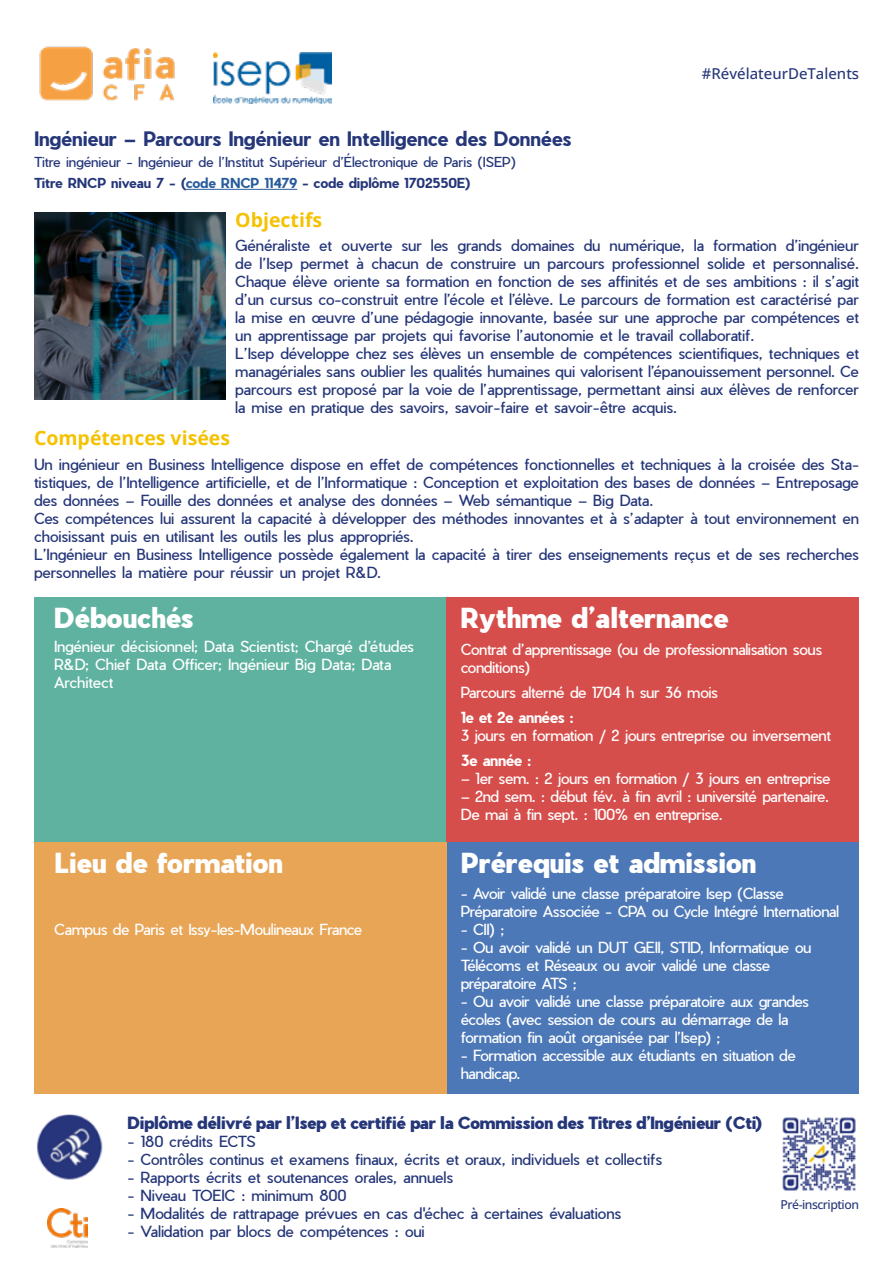
<style>
.page{position:relative;width:893px;height:1263px;background:#fff}
.page>*{position:absolute;margin:0;border:0;box-sizing:border-box;transform-origin:0 0}
.t1{font:900 27px "Pier Sans";color:#fff}
.t2{font:700 19.5px "Pier Sans";color:#253679}
.t3{font:700 19.5px "Open Sans";color:#f4c200}
.t4{font:900 16.5px "Pier Sans";letter-spacing:-.01em;color:#253679}
.t5{font:15px/18px "Pier Sans";letter-spacing:-.01em;color:#253679}
.t6{font:15px/18px "Pier Sans";letter-spacing:-.03em;color:#fff}
.t7{font:15px/18px "Pier Sans";letter-spacing:-.01em;color:#fff}
.t8{font:700 15px "Pier Sans";letter-spacing:-.02em;color:#fff}
.t9{font:500 15px "Open Sans";color:#253679}
.t10{font:13.5px/21px "Pier Sans";color:#253679}
.t11{font:500 12.3px "Open Sans";letter-spacing:-.04em;color:#253679}
.s1{font-weight:700}
.s2{font-weight:700;color:#275b9b}
</style>
<div class="page">
<img style="left:34px;top:213px;width:191px;height:187px">
<img style="left:39px;top:46px;width:136px;height:55px">
<img style="left:37px;top:1114px;width:66px;height:66px">
<img style="left:782px;top:1117px;width:74px;height:74px">
<img style="left:213px;top:53px;width:119px;height:50px">
<img style="left:48px;top:1209px;width:39px;height:39px">
<hr style="left:186px;top:189px;width:111px;height:1px;background:#275b9b">
<div style="left:34px;top:597px;width:412px;height:245px;background:#5fb2a0"></div>
<div style="left:446px;top:842px;width:413px;height:251px;background:#4c78b7"></div>
<div style="left:446px;top:597px;width:413px;height:245px;background:#d64e4b"></div>
<div style="left:34px;top:842px;width:412px;height:251px;background:#e8a556"></div>
<h2 class="t2" style="left:34px;top:125px;width:539px">Ingénieur – Parcours Ingénieur en Intelligence des Données</h2>
<p class="t10" style="left:34px;top:151px;width:484px">Titre ingénieur - Ingénieur de l’Institut Supérieur d’Électronique de Paris (ISEP)<br><span class="s1">Titre RNCP niveau 7 - (</span><span class="s2">code RNCP 11479</span> <span class="s1">- code diplôme 1702550E)</span></p>
<p class="t9" style="left:702px;top:64px;width:159px">#RévélateurDeTalents</p>
<h2 class="t3" style="left:235px;top:207px;width:89px">Objectifs</h2>
<p class="t5" style="left:235px;top:237px;width:625px">Généraliste et ouverte sur les grands domaines du numérique, la formation d’ingénieur de l’Isep permet à chacun de construire un parcours professionnel solide et personnalisé.<br>Chaque élève oriente sa formation en fonction de ses affinités et de ses ambitions : il s’agit d’un cursus co-construit entre l’école et l’élève. Le parcours de formation est caractérisé par la mise en œuvre d’une pédagogie innovante, basée sur une approche par compétences et un apprentissage par projets qui favorise l’autonomie et le travail collaboratif.<br>L’Isep développe chez ses élèves un ensemble de compétences scientifiques, techniques et managériales sans oublier les qualités humaines qui valorisent l’épanouissement personnel. Ce parcours est proposé par la voie de l’apprentissage, permettant ainsi aux élèves de renforcer la mise en pratique des savoirs, savoir-faire et savoir-être acquis.</p>
<h2 class="t3" style="left:34px;top:424px;width:198px">Compétences visées</h2>
<p class="t5" style="left:34px;top:455px;width:826px">Un ingénieur en Business Intelligence dispose en effet de compétences fonctionnelles et techniques à la croisée des Sta&shy;tistiques, de l’Intelligence artificielle, et de l’Informatique : Conception et exploitation des bases de données – Entreposage des données – Fouille des données et analyse des données – Web sémantique – Big Data.<br>Ces compétences lui assurent la capacité à développer des méthodes innovantes et à s’adapter à tout environnement en choisissant puis en utilisant les outils les plus appropriés.<br>L’Ingénieur en Business Intelligence possède également la capacité à tirer des enseignements reçus et de ses recherches personnelles la matière pour réussir un projet R&amp;D.</p>
<h1 class="t1" style="left:54px;top:598px;width:141px">Débouchés</h1>
<p class="t7" style="left:54px;top:638px;width:361px">Ingénieur décisionnel; Data Scientist; Chargé d’études<br>R&amp;D; Chief Data Officer; Ingénieur Big Data; Data<br>Architect</p>
<h1 class="t1" style="left:54px;top:843px;width:230px">Lieu de formation</h1>
<p class="t6" style="left:54px;top:921px;width:310px">Campus de Paris et Issy-les-Moulineaux France</p>
<h1 class="t1" style="left:460px;top:598px;width:270px">Rythme d’alternance</h1>
<p class="t6" style="left:461px;top:640px;width:363px">Contrat d’apprentissage (ou de professionnalisation sous conditions)</p>
<p class="t6" style="left:461px;top:683px;width:259px">Parcours alterné de 1704 h sur 36 mois</p>
<p class="t8" style="left:461px;top:707px;width:114px">1e et 2e années :</p>
<p class="t6" style="left:461px;top:726px;width:372px">3 jours en formation / 2 jours entreprise ou inversement</p>
<p class="t8" style="left:461px;top:750px;width:72px">3e année :</p>
<p class="t6" style="left:461px;top:769px;width:371px">– 1er sem. : 2 jours en formation / 3 jours en entreprise</p>
<p class="t6" style="left:461px;top:787px;width:370px">– 2nd sem. : début fév. à fin avril : université partenaire.<br>De mai à fin sept. : 100% en entreprise.</p>
<h1 class="t1" style="left:461px;top:844px;width:297px">Prérequis et admission</h1>
<p class="t6" style="left:461px;top:884px;width:380px">- Avoir validé une classe préparatoire Isep (Classe<br>Préparatoire Associée - CPA ou Cycle Intégré International</p>
<p class="t6" style="left:461px;top:920px;width:45px">- CII) ;</p>
<p class="t6" style="left:461px;top:938px;width:352px">- Ou avoir validé un DUT GEII, STID, Informatique ou<br>Télécoms et Réseaux ou avoir validé une classe préparatoire ATS ;</p>
<p class="t6" style="left:461px;top:992px;width:350px">- Ou avoir validé une classe préparatoire aux grandes écoles (avec session de cours au démarrage de la formation fin août organisée par l’Isep) ;</p>
<p class="t6" style="left:461px;top:1046px;width:337px">- Formation accessible aux étudiants en situation de handicap.</p>
<p class="t4" style="left:128px;top:1111px;width:637px">Diplôme délivré par l’Isep et certifié par la Commission des Titres d’Ingénieur (Cti)</p>
<p class="t5" style="left:128px;top:1133px;width:129px">- 180 crédits ECTS</p>
<p class="t5" style="left:128px;top:1151px;width:536px">- Contrôles continus et examens finaux, écrits et oraux, individuels et collectifs</p>
<p class="t5" style="left:128px;top:1169px;width:327px">- Rapports écrits et soutenances orales, annuels</p>
<p class="t5" style="left:128px;top:1187px;width:220px">- Niveau TOEIC : minimum 800</p>
<p class="t5" style="left:128px;top:1205px;width:495px">- Modalités de rattrapage prévues en cas d'échec à certaines évaluations</p>
<p class="t5" style="left:128px;top:1223px;width:299px">- Validation par blocs de compétences : oui</p>
<p class="t11" style="left:780px;top:1196px;width:80px">Pré-inscription</p>
</div>
